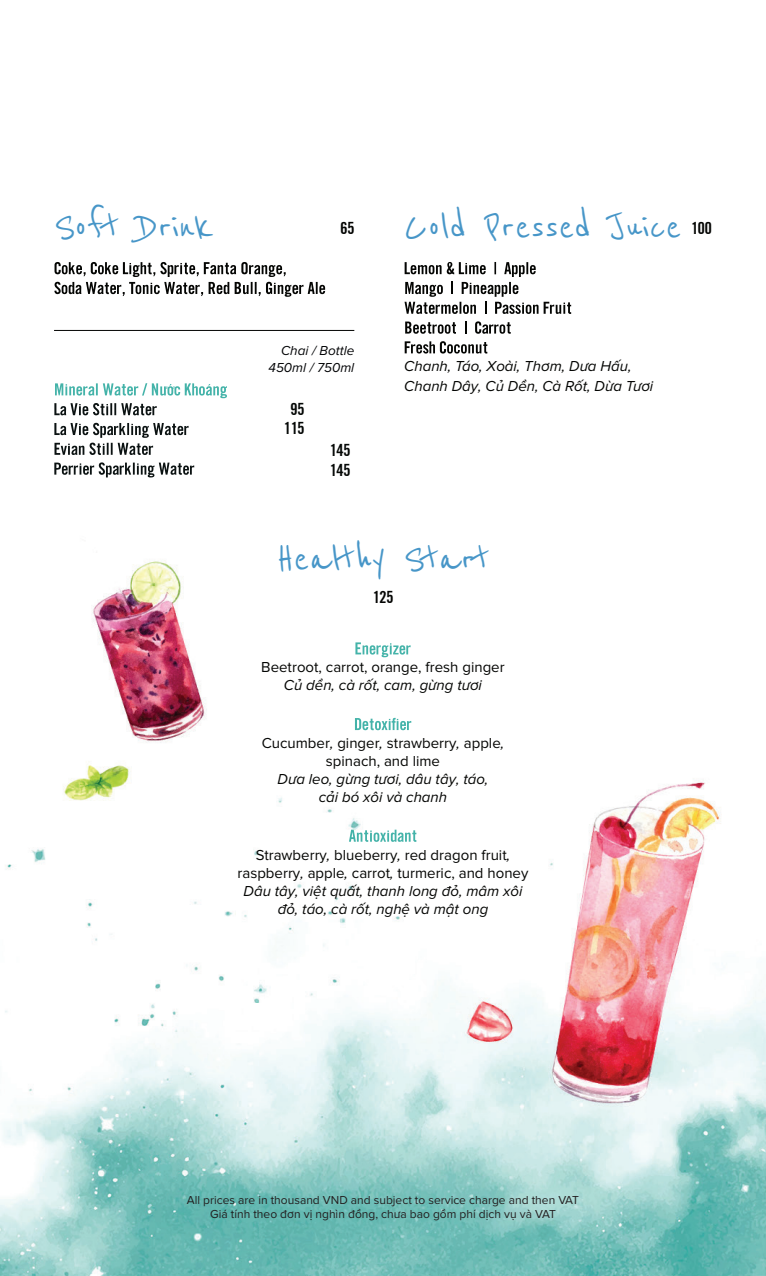
<style>
.page{position:relative;width:766px;height:1276px;background:#fff}
.page>*{position:absolute;margin:0;border:0;box-sizing:border-box;transform-origin:0 0}
.t1{font:45px "Reenie Beanie";color:#4796c8}
.t2{font:700 condensed 16.5px/19.8px "Commerce";color:#050806;text-align:center}
.t3{font:700 condensed 16.5px "Commerce";color:#040503}
.t4{font:15px/18px "SVN Proxima Nova";color:#040503;text-align:center}
.t5{font:italic 15px/19.8px "SVN Proxima Nova";color:#040503}
.t6{font:italic 13.5px/16.2px "SVN Proxima Nova";color:#040507;text-align:right}
.t7{font:12px/14.4px "SVN Proxima Nova";color:#231f20;text-align:center}
.s1{font-style:italic}
</style>
<div class="page">
<img style="left:0;top:287px;width:765px;height:989px">
<svg style="left:54px;top:262px;width:271px;height:35px"></svg>
<svg style="left:404px;top:262px;width:167px;height:52px"></svg>
<svg style="left:405px;top:321px;width:51px;height:13px"></svg>
<svg style="left:464px;top:321px;width:2px;height:13px"></svg>
<svg style="left:475px;top:321px;width:35px;height:13px"></svg>
<svg style="left:404px;top:341px;width:83px;height:12px"></svg>
<svg style="left:355px;top:642px;width:55px;height:15px"></svg>
<svg style="left:355px;top:718px;width:56px;height:12px"></svg>
<svg style="left:349px;top:829px;width:67px;height:13px"></svg>
<svg style="left:54px;top:383px;width:173px;height:32px"></svg>
<svg style="left:54px;top:423px;width:134px;height:32px"></svg>
<svg style="left:54px;top:462px;width:140px;height:15px"></svg>
<hr style="left:54px;top:330px;width:300px;height:1px;background:#040503">
<h1 class="t1" style="left:54px;top:201px;width:160px">Soft Drink</h1>
<h1 class="t1" style="left:404px;top:201px;width:279px">Cold Pressed Juice</h1>
<p class="t3" style="left:340px;top:218px;width:15px">65</p>
<p class="t3" style="left:690px;top:218px;width:22px">100</p>
<p class="t6" style="left:268px;top:342px;width:87px">Chai / Bottle<br>450ml / 750ml</p>
<p class="t2" style="left:283px;top:398px;width:22px">95<br>115</p>
<p class="t2" style="left:329px;top:440px;width:22px;text-align:left">145<br>145</p>
<p class="t5" style="left:404px;top:356px;width:250px">Chanh, Táo, Xoài, Thơm, Dưa Hấu,<br>Chanh Dây, Củ Dền, Cà Rốt, Dừa Tươi</p>
<h1 class="t1" style="left:276px;top:533px;width:214px">Healthy Start</h1>
<p class="t3" style="left:372px;top:586px;width:22px">125</p>
<p class="t4" style="left:261px;top:658px;width:245px">Beetroot, carrot, orange, fresh ginger</p>
<p class="t5" style="left:284px;top:675px;width:199px">Củ dền, cà rốt, cam, gừng tươi</p>
<p class="t4" style="left:262px;top:733px;width:244px">Cucumber<span class="s1">,</span> ginger<span class="s1">,</span> strawberry<span class="s1">,</span> apple<span class="s1">, </span>spinach, and lime</p>
<p class="t5" style="left:277px;top:769px;width:212px;line-height:18px;text-align:center">Dưa leo, gừng tươi, dâu tây, táo, cải bó xôi và chanh</p>
<p class="t4" style="left:237px;top:845px;width:292px">Strawberry<span class="s1">,</span> blueberry<span class="s1">,</span> red dragon fruit<span class="s1">, </span>raspberry<span class="s1">,</span> apple<span class="s1">,</span> carrot<span class="s1">,</span> turmeric, and honey <span class="s1">Dâu tây, việt quất, thanh long đỏ, mâm xôi đỏ, táo, cà rốt, nghệ và mật ong</span></p>
<p class="t7" style="left:187px;top:1192px;width:393px">All prices are in thousand VND and subject to service charge and then VAT<br>Giá tính theo đơn vị nghìn đồng, chưa bao gồm phí dịch vụ và VAT</p>
</div>
